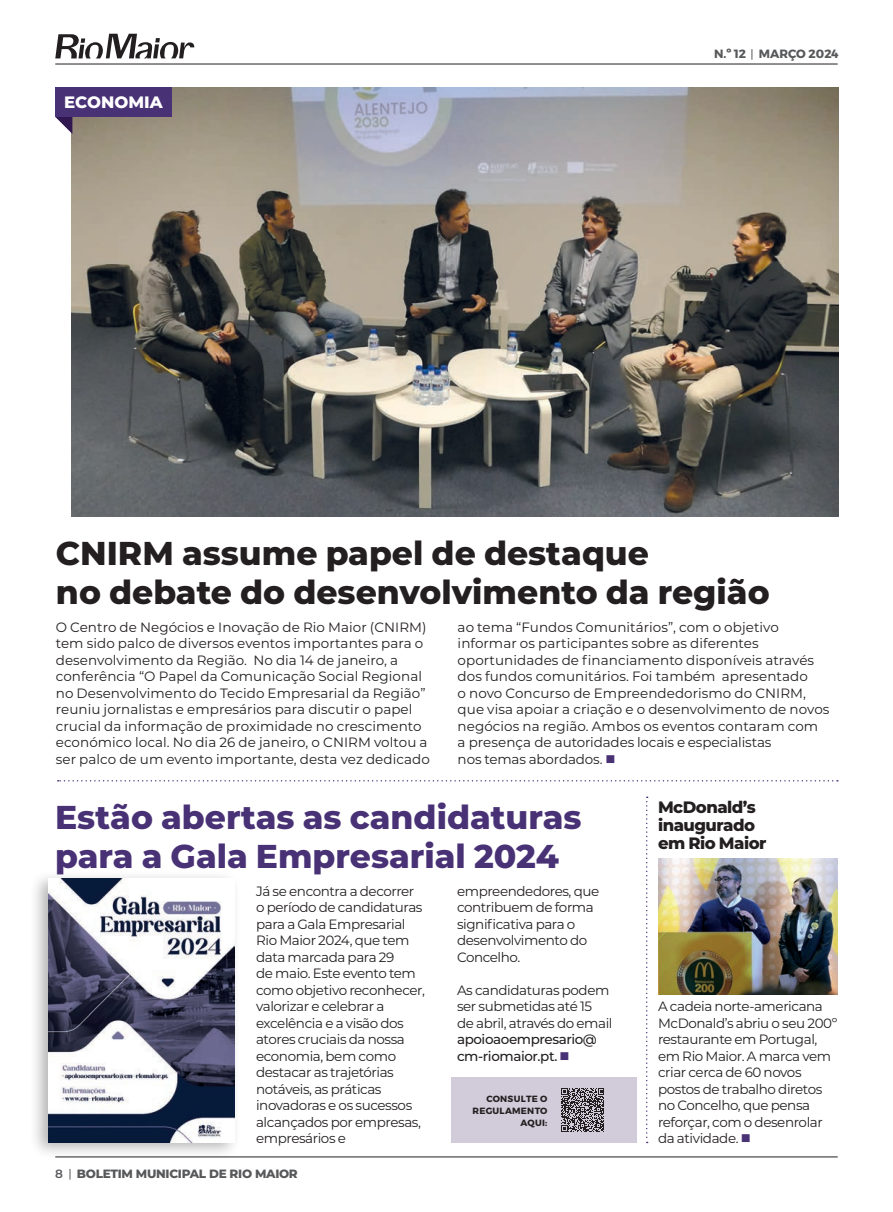
<style>
.page{position:relative;width:893px;height:1212px;background:#fff}
.page>*{position:absolute;margin:0;border:0;box-sizing:border-box;transform-origin:0 0}
.TÍTULO_E{font:800 33px/39px "Montserrat";color:#231f20}
.TÍTULO_E-2{font:800 33px/39px "Montserrat";color:#483175}
.TÍTULO_D{font:800 16.5px/18px "Montserrat";letter-spacing:-.03em;color:#231f20}
.CABEÇA_DE_SECÇÃO{font:800 16.5px "Montserrat";color:#fff}
.TXT{font:13.5px/16.5px "Montserrat";letter-spacing:-.01em;color:#231f20}
.TXT-2{font:13.5px/16.5px "Montserrat";letter-spacing:-.03em;color:#231f20}
.t1{font:800 12px "Montserrat";letter-spacing:-.025em;color:#57585a}
.t2{font:700 12px "Montserrat";color:#57585a}
.TXT-3{font:700 9px/12px "Montserrat";letter-spacing:.03em;color:#231f20;text-align:right}
.s1{color:#483175}
.s2{font-weight:500}
.s3{font-weight:600}
</style>
<div class="page">
<hr style="left:55px;top:1157px;width:783px;height:1px;background:#231f20">
<hr style="left:55px;top:64px;width:783px;height:1px;background:#231f20">
<svg style="left:55px;top:34px;width:139px;height:24px"></svg>
<div style="left:451px;top:1077px;width:186px;height:65px;background:#d2cbda"></div>
<img style="left:72px;top:88px;width:766px;height:428px">
<svg style="left:55px;top:117px;width:17px;height:17px"></svg>
<div style="left:55px;top:87px;width:117px;height:30px;background:#483175"></div>
<svg style="left:646px;top:797px;width:2px;height:346px"></svg>
<svg style="left:58px;top:780px;width:780px;height:1px"></svg>
<div style="left:28px;top:870px;width:213px;height:290px;background:#231f20;opacity:.33"></div>
<img style="left:48px;top:879px;width:187px;height:263px">
<img style="left:658px;top:858px;width:180px;height:136px">
<svg style="left:561px;top:1088px;width:43px;height:43px"></svg>
<p class="CABEÇA_DE_SECÇÃO" style="left:64px;top:90px;width:100px">ECONOMIA</p>
<p class="t2" style="left:714px;top:44px;width:126px">N.º 12 MARÇO 2024</p>
<p class="TÍTULO_E" style="left:56px;top:531px;width:716px">CNIRM assume papel de destaque<br>no debate do desenvolvimento da região</p>
<p class="TXT" style="left:56px;top:618px;width:376px">O Centro de Negócios e Inovação de Rio Maior (CNIRM) tem sido palco de diversos eventos importantes para o desenvolvimento da Região. No dia 14 de janeiro, a conferência “O Papel da Comunicação Social Regional no Desenvolvimento do Tecido Empresarial da Região” reuniu jornalistas e empresários para discutir o papel crucial da informação de proximidade no crescimento económico local. No dia 26 de janeiro, o CNIRM voltou a ser palco de um evento importante, desta vez dedicado</p>
<p class="TXT" style="left:458px;top:618px;width:373px">ao tema “Fundos Comunitários”, com o objetivo informar os participantes sobre as diferentes oportunidades de financiamento disponíveis através dos fundos comunitários. Foi também apresentado<br>o novo Concurso de Empreendedorismo do CNIRM, que visa apoiar a criação e o desenvolvimento de novos negócios na região. Ambos os eventos contaram com a presença de autoridades locais e especialistas<br>nos temas abordados. <span class="s1">■</span></p>
<p class="TÍTULO_D" style="left:658px;top:797px;width:110px">McDonald’s inaugurado em Rio Maior</p>
<p class="TÍTULO_E-2" style="left:55px;top:795px;width:528px">Estão abertas as candidaturas para a Gala Empresarial 2024</p>
<p class="TXT-2" style="left:256px;top:882px;width:170px">Já se encontra a decorrer o período de candidaturas para a Gala Empresarial<br>Rio Maior 2024, que tem data marcada para 29<br>de maio. Este evento tem como objetivo reconhecer, valorizar e celebrar a excelência e a visão dos atores cruciais da nossa economia, bem como destacar as trajetórias notáveis, as práticas inovadoras e os sucessos alcançados por empresas, empresários e</p>
<p class="TXT-2" style="left:457px;top:882px;width:144px">empreendedores, que contribuem de forma significativa para o desenvolvimento do<br>Concelho.</p>
<p class="TXT-2" style="left:457px;top:981px;width:157px">As candidaturas podem ser submetidas até 15<br>de abril, através do email <span class="s2">apoioaoempresario@ cm-riomaior.pt.</span> <span class="s1">■</span></p>
<p class="TXT-2" style="left:658px;top:997px;width:181px">A cadeia norte-americana<br>McDonald’s abriu o seu 200º restaurante em Portugal, em Rio Maior. A marca vem criar cerca de 60 novos postos de trabalho diretos no Concelho, que pensa reforçar, com o desenrolar da atividade. <span class="s1">■</span></p>
<p class="TXT-3" style="left:473px;top:1093px;width:76px">CONSULTE O<br>REGULAMENTO<br>AQUI:</p>
<p class="t1" style="left:55px;top:1165px;width:244px"><span class="s3">8</span> BOLETIM MUNICIPAL DE RIO MAIOR</p>
</div>
